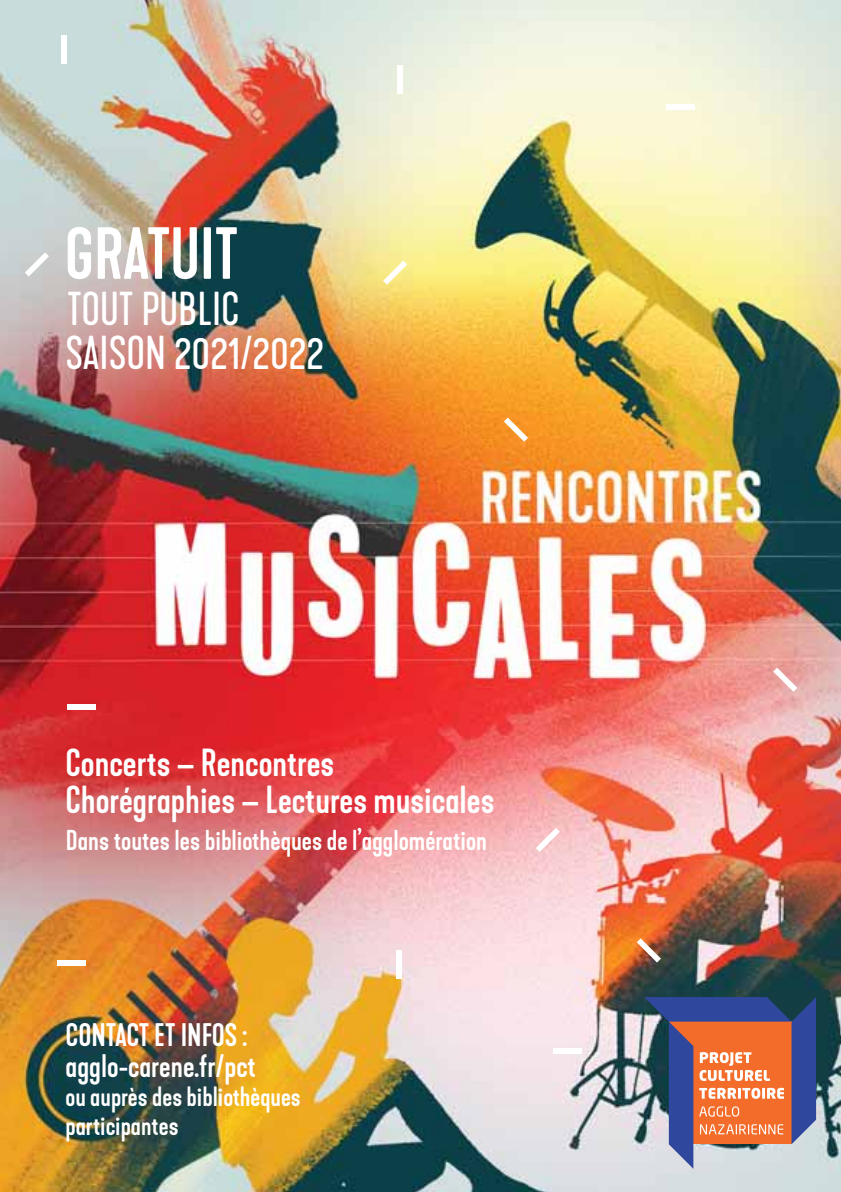
<style>
.page{position:relative;width:841px;height:1192px;background:#fff}
.page>*{position:absolute;margin:0;border:0;box-sizing:border-box;transform-origin:0 0}
.t1{font:500 68.8px "Kapra Neue";color:#fff}
.t2{font:44.4px "Kapra Neue";color:#fff}
.t3{font:500 36.6px/36.6px "Kapra Neue";color:#fff}
.t4{font:500 30.4px/30.6px "Kapra Neue";color:#fff}
.t5{font:500 26.8px "Kapra Neue";color:#fff}
.t6{font:500 26px/29.2px "Kapra Neue";color:#fff}
</style>
<div class="page">
<img style="left:0;top:0;width:839px;height:1191px">
<svg style="left:535px;top:827px;width:24px;height:24px"></svg>
<svg style="left:383px;top:260px;width:24px;height:25px"></svg>
<svg style="left:25px;top:252px;width:24px;height:24px"></svg>
<div style="left:397px;top:65px;width:6px;height:29px;background:#fff"></div>
<div style="left:61px;top:35px;width:6px;height:28px;background:#fff"></div>
<div style="left:396px;top:949px;width:5px;height:29px;background:#fff"></div>
<svg style="left:636px;top:938px;width:24px;height:24px"></svg>
<svg style="left:772px;top:667px;width:25px;height:24px"></svg>
<svg style="left:503px;top:417px;width:25px;height:24px"></svg>
<div style="left:665px;top:105px;width:29px;height:5px;background:#fff"></div>
<div style="left:67px;top:704px;width:28px;height:5px;background:#fff"></div>
<div style="left:552px;top:1048px;width:29px;height:5px;background:#fff"></div>
<div style="left:57px;top:959px;width:28px;height:6px;background:#fff"></div>
<svg style="left:644px;top:996px;width:171px;height:172px;background:#9e797d"></svg>
<h1 class="t1" style="left:65px;top:227px;width:175px">GRATUIT</h1>
<p class="t2" style="left:67px;top:291px;width:174px">TOUT PUBLIC</p>
<p class="t2" style="left:65px;top:336px;width:260px">SAISON 2021/2022</p>
<p class="t3" style="left:65px;top:748px;width:430px">Concerts – Rencontres<br>Chorégraphies – Lectures musicales</p>
<p class="t5" style="left:66px;top:830px;width:422px">Dans toutes les bibliothèques de l’agglomération</p>
<p class="t4" style="left:65px;top:1022px;width:192px">CONTACT ET INFOS : agglo-carene.fr/pct</p>
<p class="t6" style="left:65px;top:1084px;width:237px">ou auprès des bibliothèques participantes</p>
</div>
